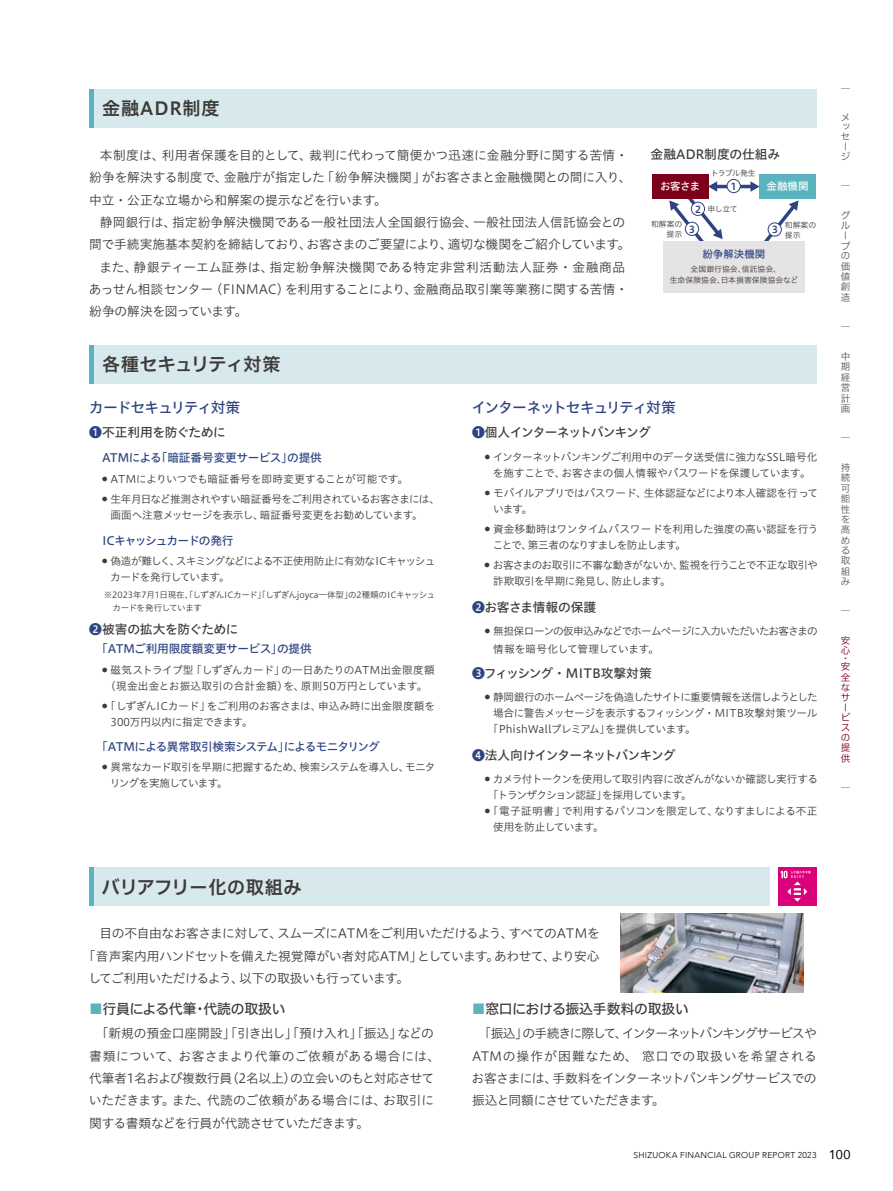
<style>
.page{position:relative;width:893px;height:1191px;background:#fff}
.page>*{position:absolute;margin:0;border:0;box-sizing:border-box;transform-origin:0 0}
.t1{font:18px "Hiragino UD Sans F Std N W6";letter-spacing:.01em;color:#3e3a39}
.t2{font:18px "Hiragino UD Sans F Std N W6";letter-spacing:-.035em;color:#3e3a39}
.t3{font:18px "Hiragino UD Sans F Std N W6";letter-spacing:.05em;color:#3e3a39}
.t4{font:14.85px "Hiragino UD Sans Std W5";letter-spacing:-.085em;color:#2e4481}
.t5{font:13.8px "Hiragino UD Sans F Std N W5";letter-spacing:-.015em;color:#3e3a39}
.t6{font:12.75px/22.4px "Hiragino UD Sans Std W3";letter-spacing:-.02em;color:#3e3a39}
.t7{font:12.75px "Hiragino UD Sans Std W3";letter-spacing:-.04em;color:#3e3a39}
.t8{font:12.75px "Hiragino UD Sans Std W3";letter-spacing:.005em;color:#3e3a39}
.t9{font:12.75px "Hiragino UD Sans Std W3";letter-spacing:.04em;color:#3e3a39}
.t10{font:12.75px "Hiragino UD Sans Std W5";letter-spacing:-.035em;color:#3e3a39}
.t11{font:12.75px "Hiragino UD Sans Std W3";letter-spacing:-.05em;color:#3e3a39}
.t12{font:12.75px "Hiragino UD Sans Std W5";color:#3e3a39}
.t13{font:12.75px "Hiragino UD Sans Std W5";letter-spacing:-.07em;color:#3e3a39}
.t14{font:12.75px "Hiragino UD Sans Std W5";letter-spacing:-.08em;color:#3e3a39}
.t15{font:11.7px "Hiragino UD Sans Std W5";letter-spacing:-.08em;color:#2e4481}
.t16{font:11.7px "Hiragino UD Sans Std W5";letter-spacing:-.025em;color:#2e4481}
.t17{font:11.7px "Hiragino UD Sans Std W5";letter-spacing:-.02em;color:#2e4481}
.t18{font:11.7px "Hiragino UD Sans Std W5";letter-spacing:-.075em;color:#2e4481}
.t19{font:10.65px/15.9px "Hiragino UD Sans Std W3";letter-spacing:-.035em;color:#3e3a39}
.t20{font:10.65px/15.9px "Hiragino UD Sans Std W3";letter-spacing:-.065em;color:#3e3a39}
.t21{font:10.65px/15.9px "Hiragino UD Sans Std W3";letter-spacing:.01em;color:#3e3a39;text-align:center}
.t22{font:10.65px/15.9px "Hiragino UD Sans Std W3";letter-spacing:-.01em;color:#3e3a39}
.t23{font:10.65px/15.9px "Hiragino UD Sans Std W3";letter-spacing:-.06em;color:#3e3a39}
.t24{font:10.65px "Hiragino UD Sans Std W3";letter-spacing:-.07em;color:#3e3a39}
.t25{font:10.65px "Hiragino UD Sans Std W3";letter-spacing:-.005em;color:#3e3a39}
.t26{font:10.5px "Hiragino UD Sans Std W5";letter-spacing:-.01em;color:#fff}
.t27{font:10.5px "Hiragino UD Sans Std W5";color:#2e4481}
.t28{font:9.6px/10.4px "Hiragino UD Sans F Std N W3";color:#595757}
.t29{font:9.6px/10.1px "Hiragino UD Sans F Std N W3";color:#7d001a}
.t30{font:9.6px "Hiragino UD Sans Std W6";color:#2e4481}
.t31{font:8.55px/12.8px "Hiragino UD Sans Std W3";letter-spacing:-.02em;color:#3e3a39}
.t32{font:300 8.55px "Avenir";letter-spacing:.035em;color:#000}
.t33{font:7.95px/9.9px "Hiragino UD Sans Std W3";color:#3e3a39}
.s1{color:#2e4481}
.s2{color:#5ab3bf}
.s3{font-weight:400;font-size:12.75px}
</style>
<div class="page">
<div style="left:89px;top:867px;width:681px;height:39px;background:#d7e9ed"></div>
<div style="left:89px;top:867px;width:5px;height:39px;background:#5ab3bf"></div>
<div style="left:89px;top:345px;width:727px;height:38px;background:#d7e9ed"></div>
<div style="left:89px;top:345px;width:5px;height:38px;background:#5ab3bf"></div>
<div style="left:89px;top:89px;width:727px;height:39px;background:#d7e9ed"></div>
<div style="left:89px;top:89px;width:5px;height:39px;background:#5ab3bf"></div>
<img style="left:621px;top:913px;width:182px;height:79px">
<div style="left:652px;top:174px;width:56px;height:24px;background:#7d001a"></div>
<div style="left:759px;top:174px;width:57px;height:24px;background:#5ab3bf"></div>
<svg style="left:669px;top:174px;width:130px;height:67px"></svg>
<div style="left:663px;top:241px;width:142px;height:51px;background:#e5e3e3"></div>
<div style="left:727px;top:179px;width:13px;height:14px;background:#fff;border-radius:50%"></div>
<div style="left:727px;top:179px;width:14px;height:14px;border:1px solid #2e4481;border-radius:50%"></div>
<svg style="left:768px;top:223px;width:13px;height:13px"></svg>
<div style="left:767px;top:222px;width:15px;height:15px;border:1px solid #2e4481;border-radius:50%"></div>
<div style="left:691px;top:202px;width:13px;height:13px;background:#fff;border-radius:50%"></div>
<div style="left:691px;top:202px;width:14px;height:14px;border:1px solid #2e4481;border-radius:50%"></div>
<div style="left:685px;top:222px;width:14px;height:13px;background:#fff;border-radius:50%"></div>
<div style="left:685px;top:222px;width:14px;height:14px;border:1px solid #2e4481;border-radius:50%"></div>
<div style="left:778px;top:867px;width:38px;height:39px;background:#dc007a"></div>
<svg style="left:780px;top:870px;width:31px;height:31px"></svg>
<h1 class="t3" style="left:102px;top:95px;width:119px">金融ADR制度</h1>
<p class="t6" style="left:89px;top:143px;width:544px;text-indent:11px">本制度は、利用者保護を目的として、裁判に代わって簡便かつ迅速に金融分野に関する苦情・紛争を解決する制度で、金融庁が指定した「紛争解決機関」がお客さまと金融機関との間に入り、中立・公正な立場から和解案の提示などを行います。</p>
<p class="t8" style="left:100px;top:213px;width:527px">静岡銀行は、指定紛争解決機関である一般社団法人全国銀行協会、一般社団法人信託協会との</p>
<p class="t6" style="left:89px;top:233px;width:543px">間で手続実施基本契約を締結しており、お客さまのご要望により、適切な機関をご紹介しています。</p>
<p class="t9" style="left:99px;top:257px;width:527px">また、静銀ティーエム証券は、指定紛争解決機関である特定非営利活動法人証券・金融商品</p>
<p class="t6" style="left:89px;top:277px;width:541px">あっせん相談センター（FINMAC）を利用することにより、金融商品取引業等業務に関する苦情・</p>
<p class="t6" style="left:89px;top:300px;width:160px">紛争の解決を図っています。</p>
<h1 class="t2" style="left:102px;top:351px;width:180px">各種セキュリティ対策</h1>
<p class="t12" style="left:651px;top:144px;width:131px">金融ADR制度の仕組み</p>
<p class="t33" style="left:711px;top:167px;width:46px">トラブル発生</p>
<p class="t26" style="left:660px;top:178px;width:42px">お客さま</p>
<p class="t26" style="left:766px;top:178px;width:44px">金融機関</p>
<p class="t30" style="left:731px;top:179px;width:7px">1</p>
<p class="t30" style="left:695px;top:201px;width:7px">2</p>
<p class="t33" style="left:651px;top:219px;width:33px;text-align:right">和解案の提示</p>
<p class="t30" style="left:689px;top:221px;width:7px">3</p>
<p class="t33" style="left:708px;top:203px;width:32px">申し立て</p>
<p class="t27" style="left:702px;top:246px;width:65px">紛争解決機関</p>
<p class="t30" style="left:772px;top:222px;width:7px">3</p>
<p class="t33" style="left:785px;top:219px;width:33px">和解案の提示</p>
<p class="t33" style="left:670px;top:263px;width:130px;line-height:10.5px;text-align:center">全国銀行協会、信託協会、<br>生命保険協会、日本損害保険協会など</p>
<p class="t4" style="left:89px;top:396px;width:153px">カードセキュリティ対策</p>
<p class="t4" style="left:471px;top:396px;width:206px">インターネットセキュリティ対策</p>
<p class="t14" style="left:472px;top:423px;width:180px"><span class="s1">❶</span>個人インターネットバンキング</p>
<p class="t19" style="left:485px;top:448px;width:334px;text-align:center"><sup>●</sup> インターネットバンキングご利用中のデータ送受信に強力なSSL暗号化を施すことで、お客さまの個人情報やパスワードを保護しています。</p>
<p class="t19" style="left:493px;top:484px;width:327px;text-indent:-8px"><sup>●</sup> モバイルアプリではパスワード、生体認証などにより本人確認を行っています。</p>
<p class="t19" style="left:493px;top:520px;width:327px;text-indent:-8px"><sup>●</sup> 資金移動時はワンタイムパスワードを利用した強度の高い認証を行うことで、第三者のなりすましを防止します。</p>
<p class="t19" style="left:493px;top:557px;width:326px;text-indent:-9px"><sup>●</sup> お客さまのお取引に不審な動きがないか、監視を行うことで不正な取引や詐欺取引を早期に発見し、防止します。</p>
<p class="t10" style="left:472px;top:597px;width:126px"><span class="s1">❷</span>お客さま情報の保護</p>
<p class="t20" style="left:493px;top:622px;width:326px;line-height:17.5px;text-indent:-9px"><sup>●</sup> 無担保ローンの仮申込みなどでホームページに入力いただいたお客さまの情報を暗号化して管理しています。</p>
<p class="t12" style="left:472px;top:663px;width:181px"><span class="s1">❸</span>フィッシング・MITB攻撃対策</p>
<p class="t24" style="left:485px;top:689px;width:335px"><sup>●</sup> 静岡銀行のホームページを偽造したサイトに重要情報を送信しようとした</p>
<p class="t19" style="left:493px;top:704px;width:326px">場合に警告メッセージを表示するフィッシング・MITB攻撃対策ツール</p>
<p class="t19" style="left:488px;top:720px;width:209px">「PhishWallプレミアム」を提供しています。</p>
<p class="t13" style="left:472px;top:745px;width:205px"><span class="s1">❹</span>法人向けインターネットバンキング</p>
<p class="t19" style="left:488px;top:770px;width:332px;text-indent:-3px"><sup>●</sup> カメラ付トークンを使用して取引内容に改ざんがないか確認し実行する「トランザクション認証」を採用しています。</p>
<p class="t19" style="left:493px;top:802px;width:326px;text-indent:-9px"><sup>●</sup>「電子証明書」で利用するパソコンを限定して、なりすましによる不正使用を防止しています。</p>
<p class="t10" style="left:89px;top:423px;width:138px"><span class="s1">❶</span>不正利用を防ぐために</p>
<p class="t16" style="left:102px;top:448px;width:221px">ATMによる「暗証番号変更サービス」の提供</p>
<p class="t25" style="left:102px;top:471px;width:308px"><sup>●</sup> ATMによりいつでも暗証番号を即時変更することが可能です。</p>
<p class="t19" style="left:111px;top:491px;width:331px;text-indent:-9px"><sup>●</sup> 生年月日など推測されやすい暗証番号をご利用されているお客さまには、画面へ注意メッセージを表示し、暗証番号変更をお勧めしています。</p>
<p class="t18" style="left:102px;top:531px;width:133px">ICキャッシュカードの発行</p>
<p class="t20" style="left:110px;top:552px;width:327px;text-indent:-8px"><sup>●</sup> 偽造が難しく、スキミングなどによる不正使用防止に有効なICキャッシュカードを発行しています。</p>
<p class="t31" style="left:112px;top:588px;width:324px;text-indent:-8px">※2023年7月1日現在、「しずぎんICカード」「しずぎんjoyca一体型」の2種類のICキャッシュカードを発行しています</p>
<p class="t10" style="left:89px;top:619px;width:151px"><span class="s1">❷</span>被害の拡大を防ぐために</p>
<p class="t17" style="left:96px;top:640px;width:217px">「ATMご利用限度額変更サービス」の提供</p>
<p class="t21" style="left:102px;top:661px;width:334px"><sup>●</sup> 磁気ストライプ型「しずぎんカード」の一日あたりのATM出金限度額（現金出金とお振込取引の合計金額）を、原則50万円としています。</p>
<p class="t22" style="left:111px;top:697px;width:326px;text-indent:-9px"><sup>●</sup>「しずぎんICカード」をご利用のお客さまは、申込み時に出金限度額を<br>300万円以内に指定できます。</p>
<p class="t15" style="left:96px;top:738px;width:285px">「ATMによる異常取引検索システム」によるモニタリング</p>
<p class="t23" style="left:110px;top:759px;width:327px;text-indent:-8px"><sup>●</sup> 異常なカード取引を早期に把握するため、検索システムを導入し、モニタリングを実施しています。</p>
<h1 class="t1" style="left:102px;top:873px;width:201px">バリアフリー化の取組み</h1>
<p class="t7" style="left:100px;top:924px;width:502px">目の不自由なお客さまに対して、スムーズにATMをご利用いただけるよう、すべてのATMを</p>
<p class="t6" style="left:83px;top:944px;width:518px">「音声案内用ハンドセットを備えた視覚障がい者対応ATM」としています。あわせて、より安心</p>
<p class="t11" style="left:89px;top:968px;width:322px">してご利用いただけるよう、以下の取扱いも行っています。</p>
<p class="t5" style="left:89px;top:998px;width:198px"><span class="s2">■</span>行員による代筆・代読の取扱い</p>
<p class="t5" style="left:472px;top:998px;width:219px"><span class="s2">■</span>窓口における振込手数料の取扱い</p>
<p class="t6" style="left:89px;top:1021px;width:353px;text-indent:7px">「新規の預金口座開設」「引き出し」「預け入れ」「振込」などの書類について、お客さまより代筆のご依頼がある場合には、代筆者1名および複数行員（2名以上）の立会いのもと対応させていただきます。また、代読のご依頼がある場合には、お取引に関する書類などを行員が代読させていただきます。</p>
<p class="t6" style="left:472px;top:1021px;width:347px;text-align:justify;text-indent:7px">「振込」の手続きに際して、インターネットバンキングサービスやATMの操作が困難なため、窓口での取扱いを希望されるお客さまには、手数料をインターネットバンキングサービスでの振込と同額にさせていただきます。</p>
<p class="t28" style="left:841px;top:82px;width:11px">｜</p>
<p class="t28" style="left:841px;top:112px;width:11px;line-height:9.8px">メッセージ</p>
<p class="t28" style="left:841px;top:180px;width:11px">｜</p>
<p class="t28" style="left:841px;top:210px;width:11px">グループの価値創造</p>
<p class="t28" style="left:841px;top:321px;width:11px">｜</p>
<p class="t28" style="left:841px;top:350px;width:11px;text-align:justify">中期経営計画</p>
<p class="t28" style="left:841px;top:432px;width:11px">｜</p>
<p class="t28" style="left:841px;top:462px;width:11px;text-align:justify">持続可能性を高める取組み</p>
<p class="t28" style="left:841px;top:605px;width:11px">｜</p>
<p class="t29" style="left:841px;top:634px;width:11px">安心</p>
<p class="t29" style="left:841px;top:654px;width:10px;line-height:7.9px">・安</p>
<p class="t29" style="left:841px;top:671px;width:11px">全なサービスの提供</p>
<p class="t28" style="left:841px;top:781px;width:11px">｜</p>
<p class="t32" style="left:634px;top:1149px;width:218px">SHIZUOKA FINANCIAL GROUP REPORT 2023 <span class="s3">100</span></p>
</div>
